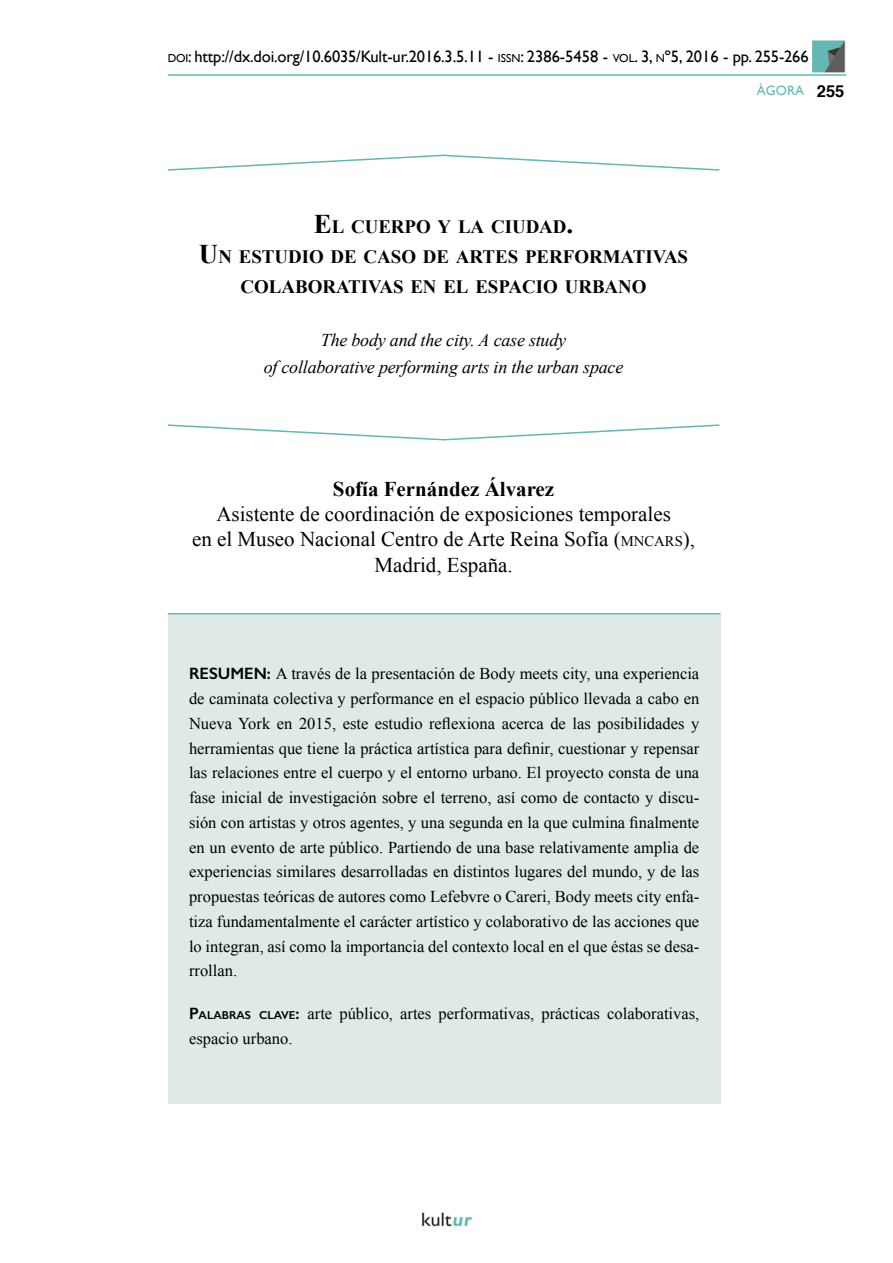
<style>
.page{position:relative;width:893px;height:1263px;background:#fff}
.page>*{position:absolute;margin:0;border:0;box-sizing:border-box;transform-origin:0 0}
.Nombre_autor{font:21px/25.2px "Times New Roman";color:#000;text-align:center}
.Nombre_autor-2{font:700 21px "Times New Roman";color:#000}
.Título_1{font:700 18.9px/30px "Times New Roman";color:#000;text-align:center}
.Título_en_inglés{font:italic 18px/27px "Times New Roman";letter-spacing:-.01em;color:#000;text-align:center}
.Resumen_abstract{font:16.5px/24.8px "Times New Roman";color:#000;text-align:justify}
.t1{font:16.5px "Gill Sans";letter-spacing:-.01em;color:#000}
.t2{font:13.5px "Gill Sans";color:#60b9b4}
.s1{font-size:11.55px}
.s2{font-style:inherit}
.s3{font-size:27px}
.s4{font-size:14.7px}
.s5{font-family:"Gill Sans";font-weight:600}
.s6{font-family:"Gill Sans";font-weight:600;font-size:11.55px}
.s7{font-family:"Helvetica";font-weight:700;font-size:16.5px;color:#000}
</style>
<div class="page">
<img style="left:421px;top:1212px;width:52px;height:15px">
<img style="left:812px;top:40px;width:34px;height:33px">
<hr style="left:168px;top:74px;width:678px;height:2px;background:#60b9b4">
<div style="left:168px;top:614px;width:552px;height:489px;background:#dee9e8"></div>
<hr style="left:168px;top:613px;width:552px;height:1px;background:#60b9b4">
<svg style="left:167px;top:154px;width:553px;height:17px"></svg>
<svg style="left:167px;top:424px;width:553px;height:17px"></svg>
<p class="t1" style="left:168px;top:47px;width:642px"><span class="s1">DOI</span>: http://dx.doi.org/10.6035/Kult-ur.2016.3.5.11 - <span class="s1">ISSN</span>: 2386-5458 - <span class="s1">VOL</span><span class="s2">. 3,</span> <span class="s1">N</span><span class="s2">º5, 2016 -</span> pp. <span class="s2">255-266</span></p>
<p class="Título_1" style="left:199px;top:211px;width:491px"><span class="s3">E</span>L CUERPO Y LA CIUDAD<span class="s3">.<br>U</span>N ESTUDIO DE CASO DE ARTES PERFORMATIVAS<br>COLABORATIVAS EN EL ESPACIO URBANO</p>
<p class="Título_en_inglés" style="left:264px;top:326px;width:361px">The body and the city. A case study<br>of collaborative performing arts in the urban space</p>
<p class="Nombre_autor-2" style="left:333px;top:474px;width:223px">Sofía Fernández Álvarez</p>
<p class="Nombre_autor" style="left:192px;top:501px;width:504px">Asistente de coordinación de exposiciones temporales<br>en el Museo Nacional Centro de Arte Reina Sofía (<span class="s4">MNCARS</span><span class="s2">)</span>,<br>Madrid, España.</p>
<p class="Resumen_abstract" style="left:189px;top:661px;width:512px"><span class="s5">RESUMEN:</span> A través de la presentación de Body meets city, una experiencia de caminata colectiva y performance en el espacio público llevada a cabo en Nueva York en 2015, este estudio reflexiona acerca de las posibilidades y herramientas que tiene la práctica artística para definir, cuestionar y repensar las relaciones entre el cuerpo y el entorno urbano. El proyecto consta de una fase inicial de investigación sobre el terreno, así como de contacto y discu&shy;sión con artistas y otros agentes, y una segunda en la que culmina finalmente en un evento de arte público. Partiendo de una base relativamente amplia de experiencias similares desarrolladas en distintos lugares del mundo, y de las propuestas teóricas de autores como Lefebvre o Careri, Body meets city enfa&shy;tiza fundamentalmente el carácter artístico y colaborativo de las acciones que lo integran, así como la importancia del contexto local en el que éstas se desa&shy;rrollan.</p>
<p class="Resumen_abstract" style="left:189px;top:1001px;width:512px"><span class="s5">P</span><span class="s6">ALABRAS CLAVE</span><span class="s5">:</span> arte público, artes performativas, prácticas colaborativas, espacio urbano.</p>
<p class="t2" style="left:757px;top:83px;width:89px">ÀGORA <span class="s7">255</span></p>
</div>
